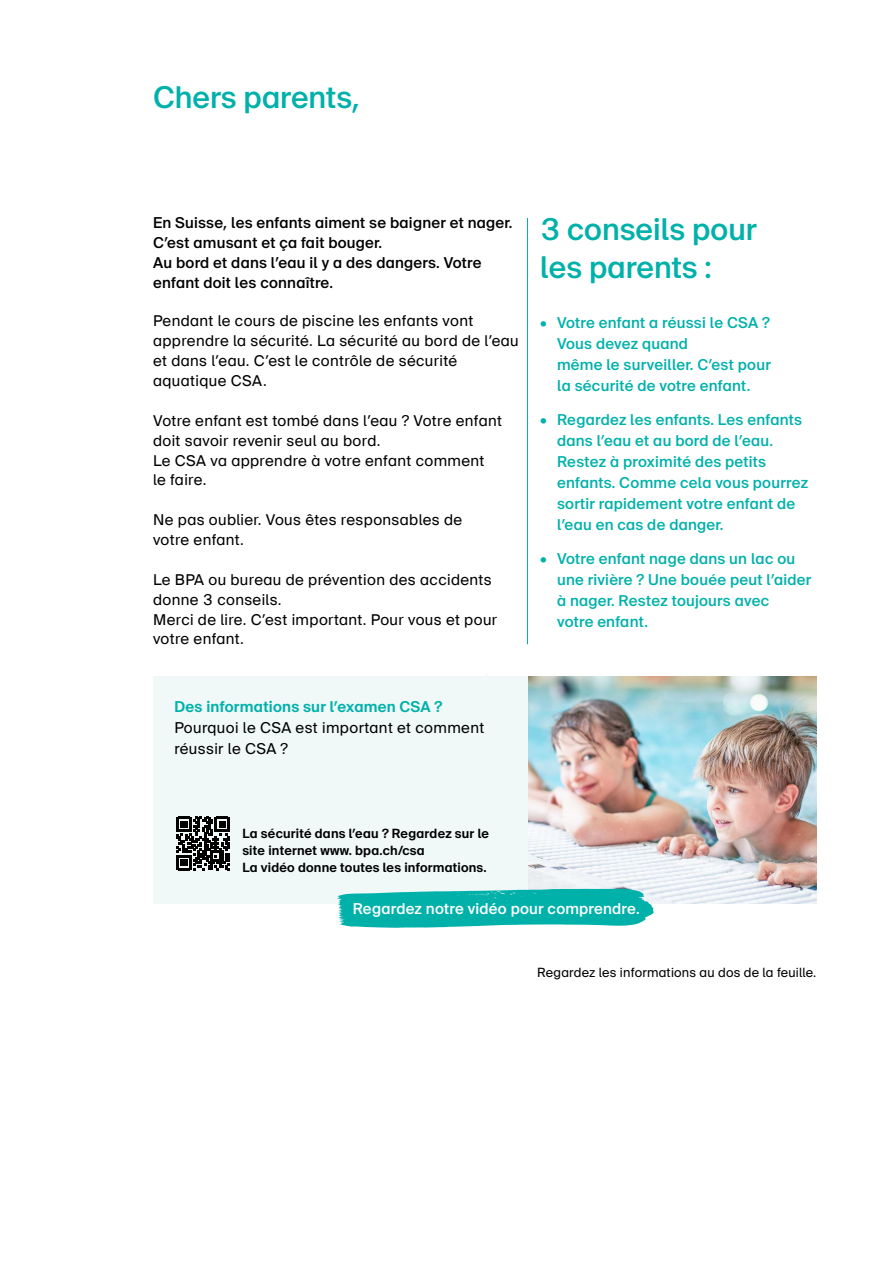
<style>
.page{position:relative;width:893px;height:1263px;background:#fff}
.page>*{position:absolute;margin:0;border:0;box-sizing:border-box;transform-origin:0 0}
.t1{font:500 30px/37.5px "BFU Suisse";color:#00b1aa}
.t2{font:15px/19.8px "BFU Suisse";letter-spacing:.025em;color:#000}
.t3{font:500 15px/21.1px "BFU Suisse";letter-spacing:.015em;color:#00b1aa}
.t4{font:500 15px/19.8px "BFU Suisse";letter-spacing:.015em;color:#000}
.t5{font:15px/21.1px "BFU Suisse";letter-spacing:.025em;color:#000}
.t6{font:500 15px "BFU Suisse";letter-spacing:.015em;color:#fff}
.t7{font:700 15px "BFU Suisse";letter-spacing:.015em;color:#00b1aa}
.t8{font:700 12.75px/17px "BFU Suisse";letter-spacing:.015em;color:#000}
.t9{font:12.75px "BFU Suisse";letter-spacing:.015em;color:#000}
</style>
<div class="page">
<div style="left:153px;top:676px;width:375px;height:228px;background:#f0f8f8"></div>
<img style="left:528px;top:676px;width:288px;height:228px">
<svg style="left:176px;top:817px;width:54px;height:53px"></svg>
<svg style="left:337px;top:889px;width:317px;height:39px;background:#20bab4"></svg>
<svg style="left:746px;top:755px;width:4px;height:7px"></svg>
<hr style="left:527px;top:218px;width:1px;height:426px;background:#00b1aa">
<h1 class="t1" style="left:153px;top:79px;width:208px">Chers parents,</h1>
<p class="t4" style="left:153px;top:213px;width:361px">En Suisse, les enfants aiment se baigner et nager.<br>C’est amusant et ça fait bouger.<br>Au bord et dans l’eau il y a des dangers. Votre enfant doit les connaître.</p>
<p class="t2" style="left:153px;top:311px;width:367px">Pendant le cours de piscine les enfants vont apprendre la sécurité. La sécurité au bord de l’eau et dans l’eau. C’est le contrôle de sécurité aquatique CSA.</p>
<p class="t2" style="left:153px;top:411px;width:350px">Votre enfant est tombé dans l’eau ? Votre enfant doit savoir revenir seul au bord.<br>Le CSA va apprendre à votre enfant comment<br>le faire.</p>
<p class="t2" style="left:153px;top:510px;width:311px">Ne pas oublier. Vous êtes responsables de votre enfant.</p>
<p class="t2" style="left:153px;top:570px;width:346px">Le BPA ou bureau de prévention des accidents donne 3 conseils.<br>Merci de lire. C’est important. Pour vous et pour votre enfant.</p>
<p class="t7" style="left:174px;top:698px;width:270px">Des informations sur l’examen CSA ?</p>
<p class="t5" style="left:174px;top:717px;width:311px">Pourquoi le CSA est important et comment réussir le CSA ?</p>
<h1 class="t1" style="left:540px;top:211px;width:218px">3 conseils pour les parents :</h1>
<p class="t3" style="left:557px;top:312px;width:215px;text-indent:-17px">• Votre enfant a réussi le CSA ?<br>Vous devez quand<br>même le surveiller. C’est pour la sécurité de votre enfant.</p>
<p class="t3" style="left:557px;top:409px;width:252px;text-indent:-17px">• Regardez les enfants. Les enfants dans l’eau et au bord de l’eau.<br>Restez à proximité des petits enfants. Comme cela vous pourrez sortir rapidement votre enfant de l’eau en cas de danger.</p>
<p class="t3" style="left:557px;top:548px;width:256px;text-indent:-17px">• Votre enfant nage dans un lac ou une rivière ? Une bouée peut l’aider à nager. Restez toujours avec<br>votre enfant.</p>
<p class="t8" style="left:242px;top:825px;width:248px">La sécurité dans l’eau ? Regardez sur le site internet www. bpa.ch/csa<br>La vidéo donne toutes les informations.</p>
<p class="t6" style="left:353px;top:900px;width:288px">Regardez notre vidéo pour comprendre.</p>
<p class="t9" style="left:537px;top:965px;width:281px">Regardez les informations au dos de la feuille.</p>
</div>
